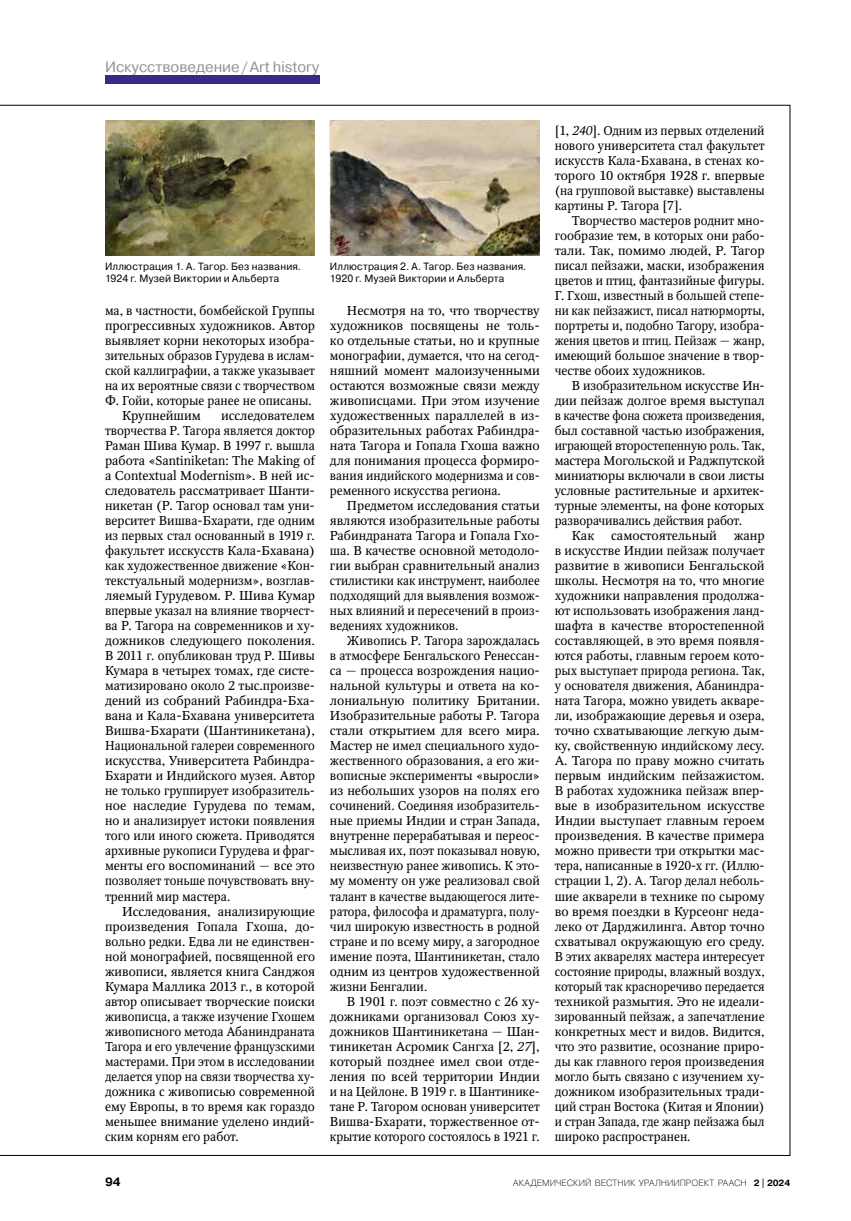
<style>
.page{position:relative;width:851px;height:1221px;background:#fff}
.page>*{position:absolute;margin:0;border:0;box-sizing:border-box;transform-origin:0 0}
.t1{font:15px "Pragmatica C";color:#939393}
.t2{font:12.75px/15px "Octava C";color:#000;text-align:justify;scale:1.05 1}
.t3{font:12.75px/15px "Octava C";color:#000;text-align:justify}
.t4{font:12.75px "Octava C";color:#000;scale:1.04 1}
.t5{font:700 12px "Pragmatica C";color:#000}
.t6{font:10.5px/12px "Pragmatica C";letter-spacing:.02em;color:#000;scale:.96 1}
.t7{font:9px "Pragmatica Light C";letter-spacing:-.005em;color:#000}
.s1{font-style:italic}
.s2{font-family:"Pragmatica C";font-weight:700}
</style>
<div class="page">
<div style="left:105px;top:75px;width:214px;height:9px;background:#392b81"></div>
<img style="left:105px;top:120px;width:210px;height:135px">
<img style="left:330px;top:120px;width:209px;height:135px">
<p class="t1" style="left:105px;top:58px;width:215px">Искусствоведение / Art history</p>
<p class="t6" style="left:105px;top:261px;width:206px">Иллюстрация 1. А. Тагор. Без названия.<br>1924 г. Музей Виктории и Альберта</p>
<p class="t6" style="left:330px;top:261px;width:206px">Иллюстрация 2. А. Тагор. Без названия.<br>1920 г. Музей Виктории и Альберта</p>
<p class="t3" style="left:105px;top:303px;width:211px">ма, в частности, бомбейской Группы</p>
<p class="t4" style="left:105px;top:319px;width:203px">прогрессивных художников. Автор</p>
<p class="t3" style="left:105px;top:333px;width:211px">выявляет корни некоторых изобра-</p>
<p class="t3" style="left:105px;top:348px;width:211px">зительных образов Гурудева в ислам-</p>
<p class="t3" style="left:105px;top:363px;width:211px">ской каллиграфии, а также указывает</p>
<p class="t3" style="left:105px;top:378px;width:211px">на их вероятные связи с творчеством</p>
<p class="t3" style="left:105px;top:393px;width:208px">Ф. Гойи, которые ранее не описаны.</p>
<p class="t2" style="left:122px;top:408px;width:77px">Крупнейшим</p>
<p class="t2" style="left:105px;top:408px;width:201px;text-indent:116px">исследователем творчества Р. Тагора является доктор Раман Шива Кумар. В 1997 г. вышла работа «Santiniketan: The Making of a Contextual Modernism». В ней ис&shy;следователь рассматривает Шанти&shy;никетан (Р. Тагор основал там уни&shy;верситет Вишва-Бхарати, где одним из первых стал основанный в 1919 г. факультет исскусств Кала-Бхавана) как художественное движение «Кон&shy;текстуальный модернизм», возглав&shy;ляемый Гурудевом. Р. Шива Кумар впервые указал на влияние творчест&shy;ва Р. Тагора на современников и ху&shy;дожников следующего поколения.<br>В 2011 г. опубликован труд Р. Шивы Кумара в четырех томах, где систе&shy;матизировано около 2 тыс.произве&shy;дений из собраний Рабиндра-Бха&shy;вана и Кала-Бхавана университета Вишва-Бхарати (Шантиникетана), Национальной галереи современного искусства, Университета Рабиндра-Бхарати и Индийского музея. Автор не только группирует изобразитель&shy;ное наследие Гурудева по темам, но и анализирует истоки появления того или иного сюжета. Приводятся архивные рукописи Гурудева и фраг&shy;менты его воспоминаний — все это позволяет тоньше почувствовать вну&shy;тренний мир мастера.</p>
<p class="t2" style="left:105px;top:903px;width:201px;text-indent:17px">Исследования, анализирующие произведения Гопала Гхоша, до&shy;вольно редки. Едва ли не единствен&shy;ной монографией, посвященной его живописи, является книга Санджоя Кумара Маллика 2013 г., в которой автор описывает творческие поиски живописца, а также изучение Гхошем живописного метода Абаниндраната Тагора и его увлечение французскими мастерами. При этом в исследовании делается упор на связи творчества ху&shy;дожника с живописью современной ему Европы, в то время как гораздо меньшее внимание уделено индий&shy;ским корням его работ.</p>
<p class="t2" style="left:330px;top:303px;width:201px;text-indent:17px">Несмотря на то, что творчеству художников посвящены не толь&shy;ко отдельные статьи, но и крупные монографии, думается, что на сегод&shy;няшний момент малоизученными остаются возможные связи между живописцами. При этом изучение художественных параллелей в из&shy;образительных работах Рабиндра&shy;ната Тагора и Гопала Гхоша важно для понимания процесса формиро&shy;вания индийского модернизма и сов&shy;ременного искусства региона.</p>
<p class="t3" style="left:330px;top:498px;width:211px;text-indent:17px">Предметом исследования статьи являются изобразительные работы Рабиндраната Тагора и Гопала Гхо&shy;ша. В качестве основной методоло&shy;гии выбран сравнительный анализ стилистики как инструмент, наиболее подходящий для выявления возмож&shy;ных влияний и пересечений в произ&shy;ведениях художников.</p>
<p class="t3" style="left:330px;top:633px;width:211px;text-align:left;text-indent:17px">Живопись Р. Тагора зарождалась в атмосфере Бенгальского Ренессан&shy;са — процесса возрождения нацио&shy;нальной культуры и ответа на ко&shy;лониальную политику Британии.<br>Изобразительные работы Р. Тагора стали открытием для всего мира.<br>Мастер не имел специального худо&shy;жественного образования, а его жи&shy;вописные эксперименты «выросли» из небольших узоров на полях его сочинений. Соединяя изобразитель&shy;ные приемы Индии и стран Запада, внутренне перерабатывая и переос&shy;мысливая их, поэт показывал новую, неизвестную ранее живопись. К это&shy;му моменту он уже реализовал свой талант в качестве выдающегося лите&shy;ратора, философа и драматурга, полу&shy;чил широкую известность в родной стране и по всему миру, а загородное имение поэта, Шантиникетан, стало одним из центров художественной жизни Бенгалии.</p>
<p class="t3" style="left:330px;top:993px;width:211px;text-indent:17px">В 1901 г. поэт совместно с 26 ху&shy;дожниками организовал Союз ху&shy;дожников Шантиникетана — Шан&shy;тиникетан Асромик Сангха [2, <span class="s1">27</span>], который позднее имел свои отде&shy;ления по всей территории Индии и на Цейлоне. В 1919 г. в Шантинике&shy;тане Р. Тагором основан университет Вишва-Бхарати, торжественное от&shy;крытие которого состоялось в 1921 г.</p>
<p class="t3" style="left:554px;top:123px;width:211px">[1, <span class="s1">240</span>]. Одним из первых отделений нового университета стал факультет искусств Кала-Бхавана, в стенах ко&shy;торого 10 октября 1928 г. впервые (на групповой выставке) выставлены картины Р. Тагора [7].</p>
<p class="t3" style="left:554px;top:213px;width:211px;text-indent:17px">Творчество мастеров роднит мно&shy;гообразие тем, в которых они рабо&shy;тали. Так, помимо людей, Р. Тагор писал пейзажи, маски, изображения цветов и птиц, фантазийные фигуры.<br>Г. Гхош, известный в большей степе&shy;ни как пейзажист, писал натюрморты, портреты и, подобно Тагору, изобра&shy;жения цветов и птиц. Пейзаж — жанр, имеющий большое значение в твор&shy;честве обоих художников.</p>
<p class="t3" style="left:571px;top:378px;width:194px">В изобразительном искусстве Ин-</p>
<p class="t2" style="left:554px;top:393px;width:201px">дии пейзаж долгое время выступал</p>
<p class="t3" style="left:554px;top:408px;width:211px">в качестве фона сюжета произведения,</p>
<p class="t3" style="left:554px;top:423px;width:211px">был составной частью изображения,</p>
<p class="t3" style="left:554px;top:438px;width:211px">играющей второстепенную роль. Так,</p>
<p class="t3" style="left:554px;top:453px;width:211px">мастера Могольской и Раджпутской</p>
<p class="t4" style="left:554px;top:469px;width:203px">миниатюры включали в свои листы</p>
<p class="t2" style="left:554px;top:483px;width:201px">условные растительные и архитек-</p>
<p class="t2" style="left:554px;top:498px;width:201px">турные элементы, на фоне которых</p>
<p class="t3" style="left:554px;top:513px;width:189px">разворачивались действия работ.</p>
<p class="t2" style="left:571px;top:528px;width:23px">Как</p>
<p class="t2" style="left:611px;top:528px;width:102px">самостоятельный</p>
<p class="t2" style="left:554px;top:528px;width:201px;text-align:left;text-indent:179px">жанр в искусстве Индии пейзаж получает развитие в живописи Бенгальской школы. Несмотря на то, что многие художники направления продолжа&shy;ют использовать изображения ланд&shy;шафта в качестве второстепенной составляющей, в это время появля&shy;ются работы, главным героем кото&shy;рых выступает природа региона. Так, у основателя движения, Абаниндра&shy;ната Тагора, можно увидеть акваре&shy;ли, изображающие деревья и озера, точно схватывающие легкую дым&shy;ку, свойственную индийскому лесу.<br>А. Тагора по праву можно считать первым индийским пейзажистом.<br>В работах художника пейзаж впер&shy;вые в изобразительном искусстве Индии выступает главным героем произведения. В качестве примера можно привести три открытки мас&shy;тера, написанные в 1920‑х гг. (Иллю&shy;страции 1, 2). А. Тагор делал неболь&shy;шие акварели в технике по сырому во время поездки в Курсеонг неда&shy;леко от Дарджилинга. Автор точно схватывал окружающую его среду.<br>В этих акварелях мастера интересует состояние природы, влажный воздух, который так красноречиво передается техникой размытия. Это не идеали&shy;зированный пейзаж, а запечатление конкретных мест и видов. Видится, что это развитие, осознание приро&shy;ды как главного героя произведения могло быть связано с изучением ху&shy;дожником изобразительных тради&shy;ций стран Востока (Китая и Японии) и стран Запада, где жанр пейзажа был широко распространен.</p>
<p class="t5" style="left:105px;top:1174px;width:17px">94</p>
<p class="t7" style="left:513px;top:1177px;width:278px">АКАДЕМИЧЕСКИЙ ВЕСТНИК УРАЛНИИПРОЕКТ РААСН <span class="s2">2 | 2024</span></p>
</div>
